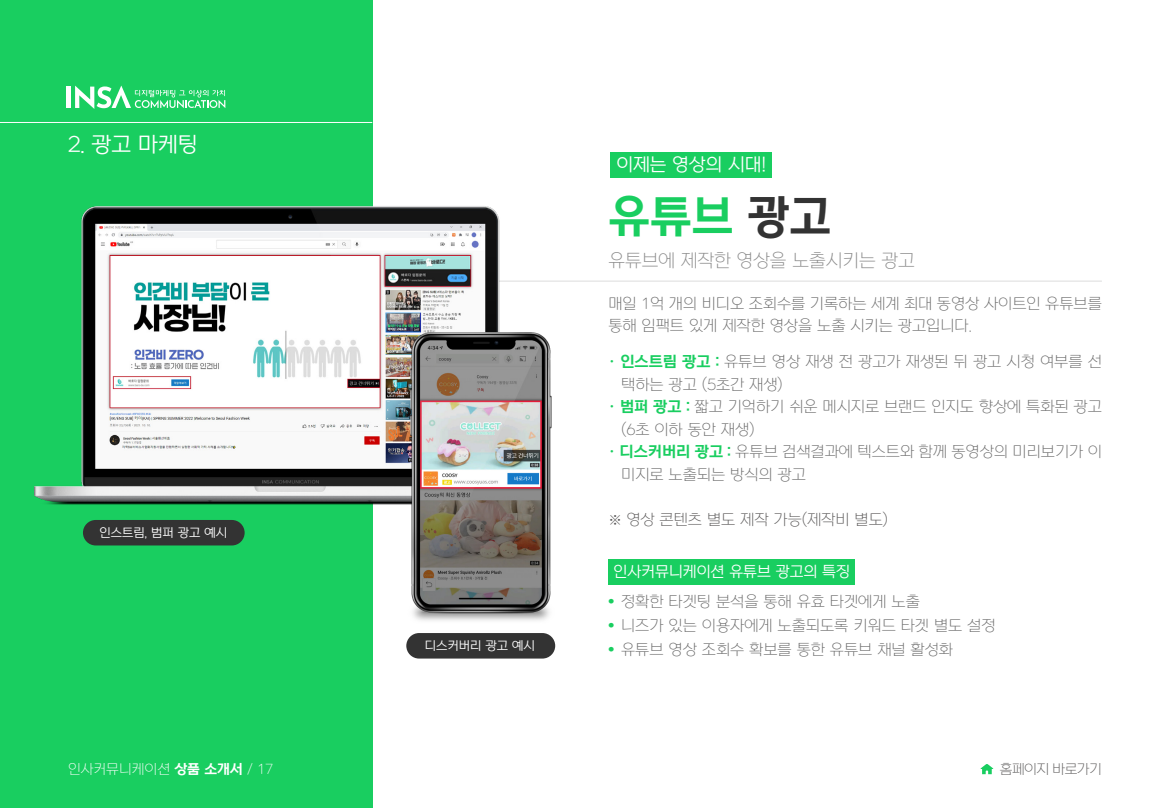
<style>
.page{position:relative;width:1170px;height:808px;background:#fff}
.page>*{position:absolute;margin:0;border:0;box-sizing:border-box;transform-origin:0 0}
.t1{font:45px "NEXON Lv 1 Gothic OTF Bold";color:#19ce60}
.t2{font:21px "NEXON Lv 1 Gothic OTF Regular";color:#fff}
.t3{font:18px "NEXON Lv 1 Gothic OTF Light";color:#888}
.t4{font:18px "NEXON Lv 1 Gothic OTF Regular";color:#fff}
.t5{font:15px/24px "NEXON Lv 1 Gothic OTF Light";color:#666}
.t6{font:15px "NEXON Lv 1 Gothic OTF Light";color:#595757}
.t7{font:15px "NEXON Lv 1 Gothic OTF Regular";color:#fff}
.t8{font:13.5px "NEXON Lv 1 Gothic OTF Light";color:#fff}
.t9{font:13.5px "NEXON Lv 1 Gothic OTF Light";letter-spacing:-.04em;color:#595757}
.t10{font:12px "NEXON Lv 1 Gothic OTF Regular";color:#fff}
.t11{font:6px "NEXON Lv 2 Gothic OTF Light";color:#19ce60;scale:1.05 1}
.s1{font-family:"NEXON Lv 1 Gothic OTF Bold"}
.s2{color:#333}
.s3{font-family:"NEXON Lv 1 Gothic OTF Bold";color:#19ce60}
.s4{font-family:"Noto Sans CJ Kkr";font-size:13.5px}
</style>
<div class="page">
<div style="left:0;top:0;width:372px;height:808px;background:#19ce60"></div>
<hr style="left:372px;top:281px;width:729px;height:1px;background:#dcdddd">
<hr style="left:67px;top:87px;width:4px;height:21px;background:#fff">
<svg style="left:75px;top:86px;width:150px;height:23px"></svg>
<hr style="left:0;top:122px;width:372px;height:1px;background:#fff">
<div style="left:610px;top:152px;width:162px;height:26px;background:#19ce60"></div>
<div style="left:608px;top:559px;width:247px;height:26px;background:#19ce60"></div>
<svg style="left:980px;top:764px;width:13px;height:10px"></svg>
<img style="left:34px;top:205px;width:512px;height:320px">
<img style="left:407px;top:332px;width:145px;height:289px">
<div style="left:83px;top:520px;width:161px;height:25px;background:#333;border-radius:13px"></div>
<div style="left:406px;top:633px;width:149px;height:25px;background:#333;border-radius:13px"></div>
<h2 class="t2" style="left:68px;top:133px;width:131px">2. 광고 마케팅</h2>
<p class="t10" style="left:99px;top:526px;width:129px">인스트림, 범퍼 광고 예시</p>
<p class="t8" style="left:68px;top:761px;width:207px">인사커뮤니케이션 <span class="s1">상품 소개서</span> / 17</p>
<p class="t10" style="left:425px;top:640px;width:111px">디스커버리 광고 예시</p>
<p class="t4" style="left:616px;top:155px;width:151px">이제는 영상의 시대!</p>
<h1 class="t1" style="left:608px;top:191px;width:224px">유튜브 <span class="s2">광고</span></h1>
<p class="t3" style="left:608px;top:250px;width:308px">유튜브에 제작한 영상을 노출시키는 광고</p>
<p class="t5" style="left:608px;top:293px;width:495px;line-height:22.5px">매일 1억 개의 비디오 조회수를 기록하는 세계 최대 동영상 사이트인 유튜브를 통해 임팩트 있게 제작한 영상을 노출 시키는 광고입니다.</p>
<p class="t5" style="left:608px;top:350px;width:495px"><span class="s3">· 인스트림 광고 :</span> 유튜브 영상 재생 전 광고가 재생된 뒤 광고 시청 여부를 선</p>
<p class="t5" style="left:621px;top:372px;width:163px">택하는 광고 (5초간 재생)</p>
<p class="t5" style="left:608px;top:395px;width:495px"><span class="s3">· 범퍼 광고 :</span> 짧고 기억하기 쉬운 메시지로 브랜드 인지도 향상에 특화된 광고</p>
<p class="t5" style="left:621px;top:417px;width:135px">(6초 이하 동안 재생)</p>
<p class="t5" style="left:608px;top:440px;width:495px"><span class="s3">· 디스커버리 광고 :</span> 유튜브 검색결과에 텍스트와 함께 동영상의 미리보기가 이</p>
<p class="t5" style="left:621px;top:462px;width:186px">미지로 노출되는 방식의 광고</p>
<p class="t6" style="left:608px;top:511px;width:281px"><span class="s4">※</span> 영상 콘텐츠 별도 제작 가능(제작비 별도)</p>
<p class="t7" style="left:613px;top:563px;width:238px">인사커뮤니케이션 유튜브 광고의 특징</p>
<p class="t5" style="left:621px;top:590px;width:376px">정확한 타겟팅 분석을 통해 유효 타겟에게 노출<br>니즈가 있는 이용자에게 노출되도록 키워드 타겟 별도 설정 유튜브 영상 조회수 확보를 통한 유튜브 채널 활성화</p>
<p class="t11" style="left:608px;top:598px;width:7px">●</p>
<p class="t11" style="left:608px;top:622px;width:7px">●</p>
<p class="t11" style="left:608px;top:646px;width:7px">●</p>
<p class="t9" style="left:999px;top:761px;width:104px">홈페이지 바로가기</p>
</div>
